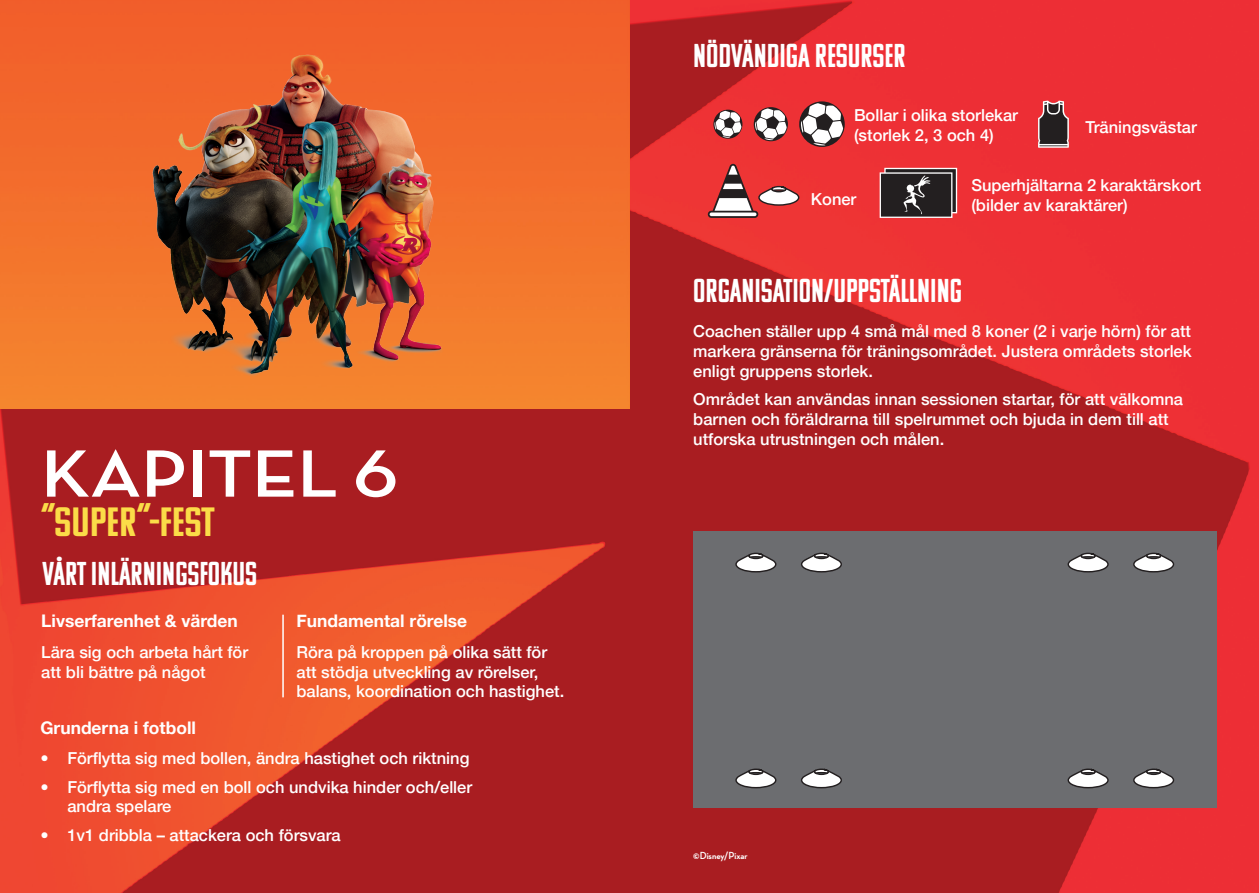
<style>
.page{position:relative;width:1259px;height:893px;background:#fff}
.page>*{position:absolute;margin:0;border:0;box-sizing:border-box;transform-origin:0 0}
.t1{font:700 67.95px "Neutra Disp";color:#fff;scale:1.17 1}
.t2{font:40.8px "Komu A";color:#fbdc48;scale:1.17 1}
.t3{font:33px "Komu A";color:#fff}
.t4{font:700 17.4px "Helvetica Neue";color:#fff}
.t5{font:500 16.5px/19.8px "Helvetica Neue";color:#fff}
.t6{font:700 10.5px "Neutra Disp";color:#fff}
</style>
<div class="page">
<img style="left:0;top:0;width:1259px;height:893px">
<img style="left:0;top:0;width:629px;height:408px">
<div style="left:693px;top:531px;width:524px;height:276px;background:#6c6d70"></div>
<svg style="left:712px;top:529px;width:130px;height:44px"></svg>
<svg style="left:1045px;top:529px;width:130px;height:44px"></svg>
<svg style="left:735px;top:768px;width:107px;height:21px"></svg>
<svg style="left:1067px;top:768px;width:108px;height:21px"></svg>
<img style="left:93px;top:43px;width:422px;height:352px">
<hr style="left:282px;top:615px;width:2px;height:82px;background:#fff">
<svg style="left:799px;top:101px;width:45px;height:46px"></svg>
<svg style="left:800px;top:103px;width:43px;height:42px"></svg>
<svg style="left:754px;top:107px;width:34px;height:34px"></svg>
<svg style="left:754px;top:108px;width:32px;height:32px"></svg>
<svg style="left:713px;top:110px;width:29px;height:29px"></svg>
<svg style="left:714px;top:111px;width:27px;height:27px"></svg>
<svg style="left:1038px;top:101px;width:31px;height:47px"></svg>
<svg style="left:884px;top:168px;width:73px;height:45px"></svg>
<div style="left:879px;top:172px;width:73px;height:46px;background:#231f20;border:1px solid #fff"></div>
<svg style="left:903px;top:175px;width:27px;height:39px"></svg>
<svg style="left:708px;top:162px;width:92px;height:56px"></svg>
<hr style="left:709px;top:213px;width:47px;height:3px;background:#fff;border-radius:2px">
<h1 class="t1" style="left:41px;top:436px;width:307px">KAPITEL 6</h1>
<h2 class="t2" style="left:41px;top:501px;width:150px">“SUPER”-FEST</h2>
<h3 class="t3" style="left:43px;top:557px;width:216px">VÅRT INLÄRNINGSFOKUS</h3>
<p class="t4" style="left:41px;top:607px;width:198px">Livserfarenhet &amp; värden</p>
<p class="t5" style="left:41px;top:641px;width:208px">Lära sig och arbeta hårt för att bli bättre på något</p>
<p class="t4" style="left:40px;top:714px;width:157px">Grunderna i fotboll</p>
<p class="t4" style="left:296px;top:607px;width:172px">Fundamental rörelse</p>
<p class="t5" style="left:296px;top:641px;width:269px">Röra på kroppen på olika sätt för att stödja utveckling av rörelser, balans, koordination och hastighet.</p>
<p class="t5" style="left:40px;top:747px;width:430px">• Förflytta sig med bollen, ändra hastighet och riktning</p>
<p class="t5" style="left:67px;top:775px;width:406px;text-indent:-27px">• Förflytta sig med en boll och undvika hinder och/eller andra spelare</p>
<p class="t5" style="left:40px;top:823px;width:302px">• 1v1 dribbla – attackera och försvara</p>
<h3 class="t3" style="left:693px;top:39px;width:214px">NÖDVÄNDIGA RESURSER</h3>
<p class="t5" style="left:854px;top:104px;width:165px">Bollar i olika storlekar (storlek 2, 3 och 4)</p>
<p class="t5" style="left:1085px;top:116px;width:113px">Träningsvästar</p>
<p class="t5" style="left:811px;top:188px;width:47px">Koner</p>
<p class="t5" style="left:971px;top:174px;width:232px">Superhjältarna 2 karaktärskort (bilder av karaktärer)</p>
<h3 class="t3" style="left:693px;top:274px;width:270px">ORGANISATION/UPPSTÄLLNING</h3>
<p class="t5" style="left:693px;top:320px;width:500px;text-align:justify">Coachen ställer upp 4 små mål med 8 koner (2 i varje hörn) för att markera gränserna för träningsområdet. Justera områdets storlek enligt gruppens storlek.</p>
<p class="t5" style="left:693px;top:388px;width:491px">Området kan användas innan sessionen startar, för att välkomna barnen och föräldrarna till spelrummet och bjuda in dem till att utforska utrustningen och målen.</p>
<p class="t6" style="left:693px;top:849px;width:56px">©Disney/Pixar</p>
</div>
